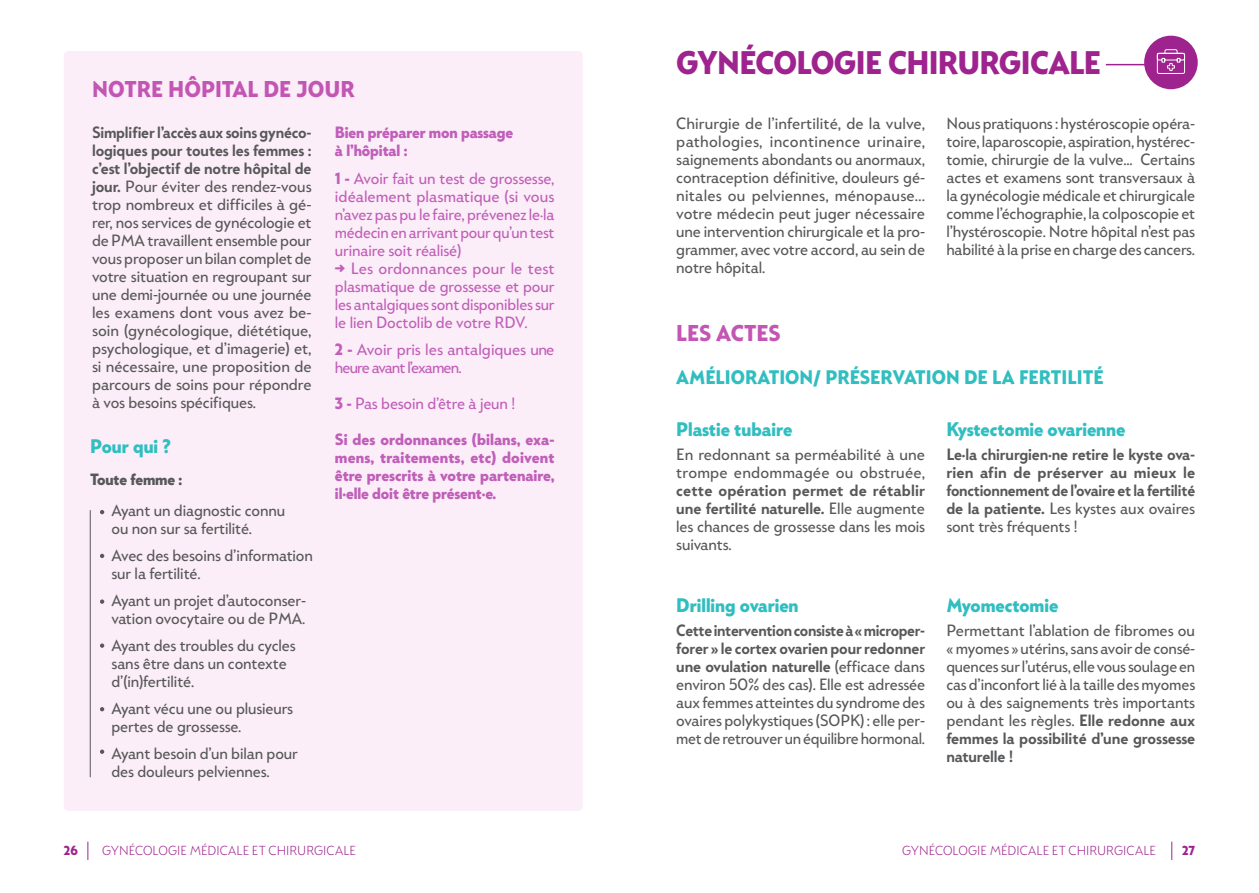
<style>
.page{position:relative;width:1259px;height:893px;background:#fff}
.page>*{position:absolute;margin:0;border:0;box-sizing:border-box;transform-origin:0 0}
.TITRE_2{font:700 30px "Mack";letter-spacing:-.025em;color:#9f238e}
.t1{font:700 21px "Mack";color:#c355b4}
.t2{font:700 18px "Mack";color:#30bec1}
.t3{font:15px/18px "Mack";letter-spacing:-.005em;color:#57585a}
.t4{font:15px/18px "Mack";letter-spacing:-.01em;color:#c05fb9;text-align:justify}
.t5{font:600 15px/18px "Mack";letter-spacing:-.015em;color:#57585a;text-align:justify}
.t6{font:700 15px/18px "Mack";letter-spacing:-.005em;color:#c05fb9}
.t7{font:700 15px "Mack";letter-spacing:-.005em;color:#57585a}
.t8{font:300 12px "Mack";color:#9f238e}
.t9{font:700 12px "Mack";color:#9f238e}
.s1{font-weight:600}
.s2{font-weight:700}
.s3{font-weight:400}
</style>
<div class="page">
<svg style="left:1171px;top:842px;width:1px;height:18px"></svg>
<svg style="left:87px;top:842px;width:1px;height:18px"></svg>
<div style="left:64px;top:51px;width:519px;height:760px;background:#fceef8;border-radius:4px"></div>
<hr style="left:90px;top:510px;width:1px;height:267px;background:#57585a">
<svg style="left:100px;top:510px;width:4px;height:4px"></svg>
<svg style="left:100px;top:554px;width:4px;height:4px"></svg>
<svg style="left:100px;top:599px;width:4px;height:5px"></svg>
<svg style="left:100px;top:643px;width:4px;height:5px"></svg>
<svg style="left:100px;top:707px;width:4px;height:4px"></svg>
<svg style="left:100px;top:750px;width:4px;height:4px"></svg>
<hr style="left:1106px;top:64px;width:89px;height:1px;background:#9f238e">
<div style="left:1144px;top:36px;width:53px;height:53px;background:#9f238e;border-radius:50%"></div>
<svg style="left:1156px;top:49px;width:29px;height:25px"></svg>
<p class="t1" style="left:92px;top:75px;width:264px">NOTRE HÔPITAL DE JOUR</p>
<p class="TITRE_2" style="left:676px;top:43px;width:426px">GYNÉCOLOGIE CHIRURGICALE</p>
<p class="t3" style="left:92px;top:123px;width:221px;text-align:justify"><span class="s1">Simplifier l’accès aux soins gynéco&shy;logiques pour toutes les femmes : c’est l’objectif de notre hôpital de jour.</span> Pour éviter des rendez-vous trop nombreux et difficiles à gé&shy;rer, nos services de gynécologie et de PMA travaillent ensemble pour vous proposer un bilan complet de votre situation en regroupant sur une demi-journée ou une journée les examens dont vous avez be&shy;soin (gynécologique, diététique, psychologique, et d’imagerie) et, si nécessaire, une proposition de parcours de soins pour répondre à vos besoins spécifiques.</p>
<p class="t3" style="left:676px;top:114px;width:250px;text-align:justify">Chirurgie de l’infertilité, de la vulve, pathologies, incontinence urinaire, saignements abondants ou anormaux, contraception définitive, douleurs gé&shy;nitales ou pelviennes, ménopause… votre médecin peut juger nécessaire une intervention chirurgicale et la pro&shy;grammer, avec votre accord, au sein de notre hôpital.</p>
<p class="t3" style="left:946px;top:114px;width:250px;text-align:justify">Nous pratiquons : hystéroscopie opéra&shy;toire, laparoscopie, aspiration, hystérec&shy;tomie, chirurgie de la vulve... Certains actes et examens sont transversaux à la gynécologie médicale et chirurgicale comme l’échographie, la colposcopie et l’hystéroscopie. Notre hôpital n’est pas habilité à la prise en charge des cancers.</p>
<p class="t6" style="left:335px;top:123px;width:180px">Bien préparer mon passage à l’hôpital :</p>
<p class="t4" style="left:335px;top:170px;width:221px"><span class="s2">1 -</span> Avoir fait un test de grossesse, idéalement plasmatique (si vous n’avez pas pu le faire, prévenez le·la médecin en arrivant pour qu’un test urinaire soit réalisé)</p>
<p class="t4" style="left:335px;top:260px;width:221px"><span class="s2">→</span> Les ordonnances pour le test plasmatique de grossesse et pour les antalgiques sont disponibles sur le lien Doctolib de votre RDV.</p>
<p class="t4" style="left:335px;top:341px;width:221px"><span class="s2">2 -</span> Avoir pris les antalgiques une heure avant l’examen.</p>
<p class="t4" style="left:335px;top:395px;width:182px"><span class="s2">3 -</span> Pas besoin d’être à jeun !</p>
<p class="t6" style="left:335px;top:431px;width:221px;text-align:justify">Si des ordonnances (bilans, exa&shy;mens, traitements, etc) doivent être prescrits à votre partenaire, il·elle doit être présent·e.</p>
<p class="t1" style="left:676px;top:319px;width:106px">LES ACTES</p>
<p class="t2" style="left:676px;top:366px;width:429px">AMÉLIORATION/ PRÉSERVATION DE LA FERTILITÉ</p>
<p class="t2" style="left:946px;top:417px;width:181px">Kystectomie ovarienne</p>
<p class="t5" style="left:946px;top:446px;width:250px">Le·la chirurgien·ne retire le kyste ova&shy;rien afin de préserver au mieux le fonctionnement de l’ovaire et la fertilité de la patiente. <span class="s3">Les kystes aux ovaires sont très fréquents !</span></p>
<p class="t2" style="left:676px;top:417px;width:118px">Plastie tubaire</p>
<p class="t3" style="left:676px;top:446px;width:250px;text-align:justify">En redonnant sa perméabilité à une trompe endommagée ou obstruée, <span class="s1">cette opération permet de rétablir une fertilité naturelle.</span> Elle augmente les chances de grossesse dans les mois suivants.</p>
<p class="t2" style="left:90px;top:435px;width:82px">Pour qui ?</p>
<p class="t7" style="left:90px;top:469px;width:94px">Toute femme :</p>
<p class="t3" style="left:111px;top:502px;width:175px">Ayant un diagnostic connu ou non sur sa fertilité.</p>
<p class="t3" style="left:111px;top:547px;width:203px">Avec des besoins d’information sur la fertilité.</p>
<p class="t3" style="left:111px;top:592px;width:196px">Ayant un projet d’autoconser&shy;vation ovocytaire ou de PMA.</p>
<p class="t3" style="left:111px;top:637px;width:186px">Ayant des troubles du cycles sans être dans un contexte d’(in)fertilité.</p>
<p class="t3" style="left:111px;top:700px;width:183px">Ayant vécu une ou plusieurs pertes de grossesse.</p>
<p class="t3" style="left:111px;top:745px;width:188px">Ayant besoin d’un bilan pour des douleurs pelviennes.</p>
<p class="t2" style="left:676px;top:593px;width:124px">Drilling ovarien</p>
<p class="t3" style="left:676px;top:621px;width:250px;text-align:justify"><span class="s1">Cette intervention consiste à «microper&shy;forer » le cortex ovarien pour redonner une ovulation naturelle</span> (efficace dans environ 50% des cas). Elle est adressée aux femmes atteintes du syndrome des ovaires polykystiques (SOPK) : elle per&shy;met de retrouver un équilibre hormonal.</p>
<p class="t2" style="left:946px;top:593px;width:113px">Myomectomie</p>
<p class="t3" style="left:946px;top:621px;width:250px;text-align:justify">Permettant l’ablation de fibromes ou « myomes » utérins, sans avoir de consé&shy;quences sur l’utérus, elle vous soulage en cas d’inconfort lié à la taille des myomes ou à des saignements très importants pendant les règles. <span class="s1">Elle redonne aux femmes la possibilité d’une grossesse naturelle !</span></p>
<p class="t9" style="left:64px;top:843px;width:16px">26</p>
<p class="t8" style="left:102px;top:843px;width:255px">GYNÉCOLOGIE MÉDICALE ET CHIRURGICALE</p>
<p class="t8" style="left:902px;top:843px;width:255px">GYNÉCOLOGIE MÉDICALE ET CHIRURGICALE</p>
<p class="t9" style="left:1182px;top:843px;width:15px">27</p>
</div>
